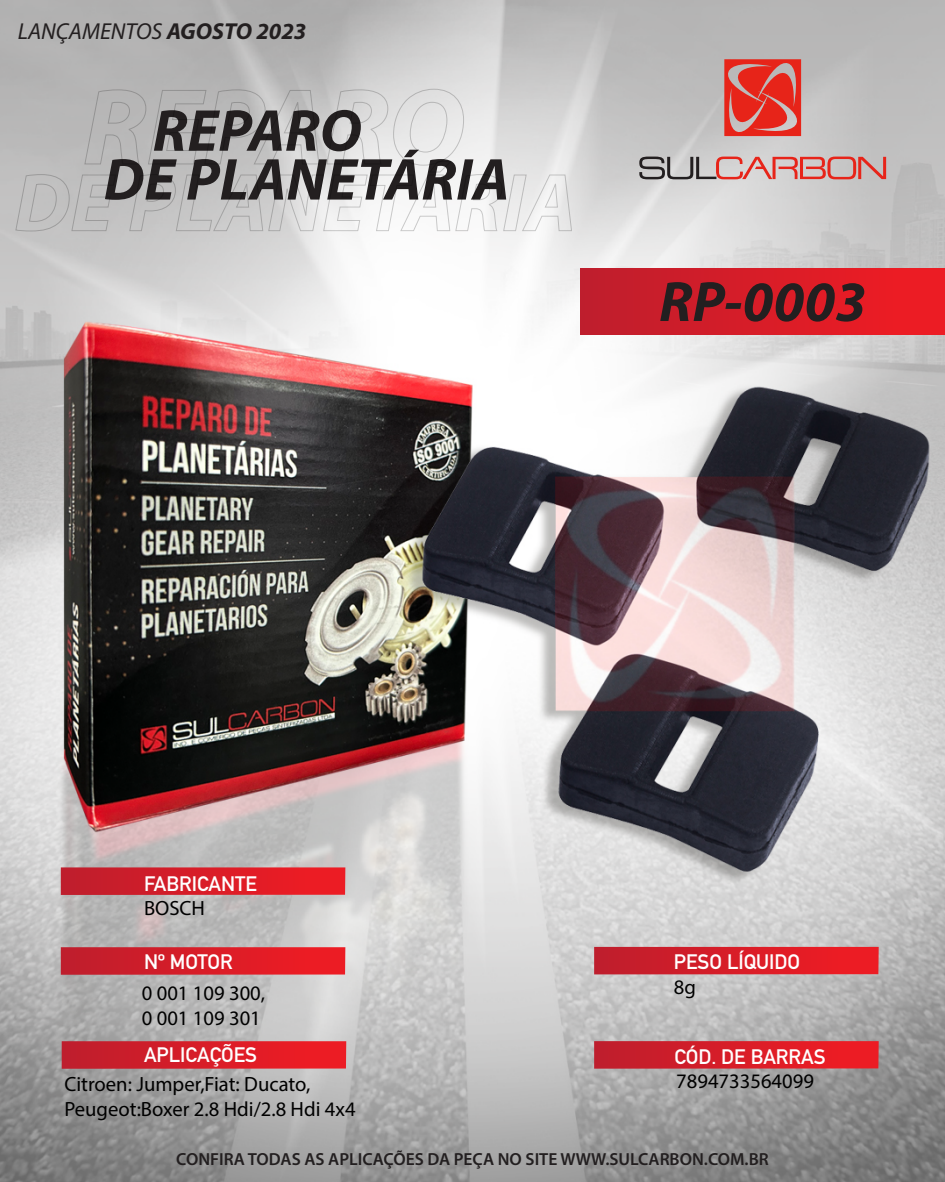
<style>
.page{position:relative;width:945px;height:1182px;background:#fff}
.page>*{position:absolute;margin:0;border:0;box-sizing:border-box;transform-origin:0 0}
.t1{font:italic 700 59.59px/48.8px "Myriad Pro";color:#231f20}
.t2{font:italic 700 57.23px "Myriad Pro";color:#231f20}
.t3{font:italic 23.19px "Myriad Pro";color:#231f20}
.t4{font:20.65px/24.8px "Myriad Pro";color:#000}
.t5{font:20.65px "DIN Mittelschrift Alternate";color:#fff}
.t6{font:600 17.5px "Myriad Pro";color:#231f20}
.s1{font-weight:700}
</style>
<div class="page">
<img style="left:0;top:0;width:945px;height:1181px">
<svg style="left:61px;top:867px;width:284px;height:27px;background:#d71f2a"></svg>
<svg style="left:594px;top:946px;width:285px;height:28px;background:#d7222d"></svg>
<svg style="left:594px;top:1040px;width:285px;height:28px;background:#d6232d"></svg>
<svg style="left:62px;top:1041px;width:284px;height:27px;background:#d71e29"></svg>
<svg style="left:61px;top:947px;width:284px;height:27px;background:#d71e29"></svg>
<svg style="left:714px;top:49px;width:97px;height:97px;background:#d3746f"></svg>
<svg style="left:639px;top:156px;width:247px;height:23px;background:#c49896"></svg>
<svg style="left:15px;top:88px;width:558px;height:144px;background:#d0d0d0"></svg>
<div style="left:581px;top:268px;width:364px;height:66px;background:linear-gradient(to right,#bf1e2d,#f11c23)"></div>
<p class="t3" style="left:18px;top:17px;width:290px">LANÇAMENTOS <span class="s1">AGOSTO 2023</span></p>
<h1 class="t1" style="left:104px;top:104px;width:407px;text-indent:49px">REPARO<br>DE PLANETÁRIA</h1>
<h2 class="t2" style="left:659px;top:264px;width:209px">RP-0003</h2>
<p class="t5" style="left:144px;top:871px;width:115px">FABRICANTE</p>
<p class="t4" style="left:144px;top:895px;width:63px">BOSCH</p>
<p class="t5" style="left:144px;top:949px;width:90px">Nº MOTOR</p>
<p class="t4" style="left:142px;top:980px;width:125px">0 001 109 300,<br>0 001 109 301</p>
<p class="t5" style="left:144px;top:1042px;width:115px">APLICAÇÕES</p>
<p class="t4" style="left:64px;top:1071px;width:293px">Citroen: Jumper,Fiat: Ducato,<br>Peugeot:Boxer 2.8 Hdi/2.8 Hdi 4x4</p>
<p class="t5" style="left:674px;top:949px;width:128px">PESO LÍQUIDO</p>
<p class="t4" style="left:674px;top:974px;width:24px">8g</p>
<p class="t5" style="left:674px;top:1044px;width:153px">CÓD. DE BARRAS</p>
<p class="t4" style="left:676px;top:1068px;width:139px">7894733564099</p>
<p class="t6" style="left:176px;top:1147px;width:594px">CONFIRA TODAS AS APLICAÇÕES DA PEÇA NO SITE WWW.SULCARBON.COM.BR</p>
</div>
